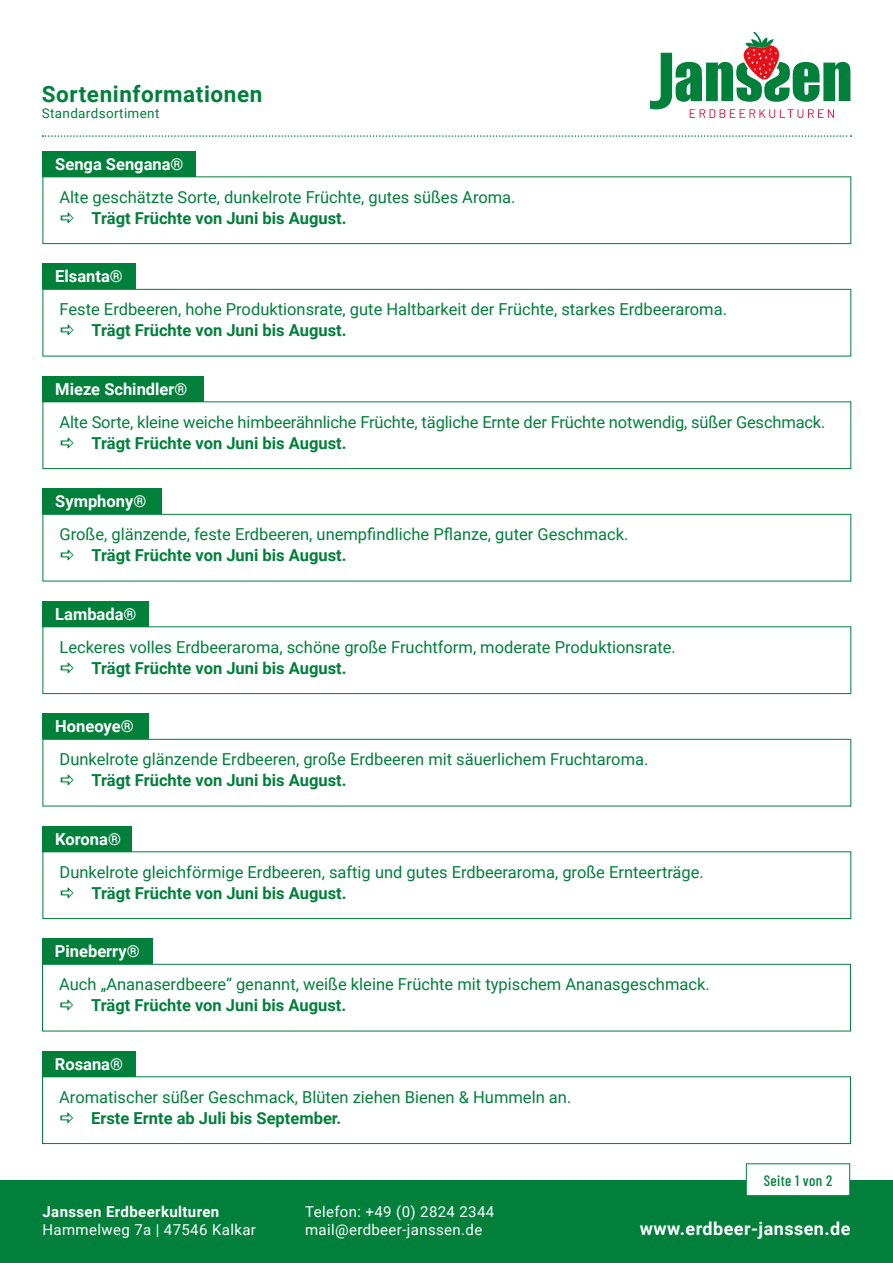
<style>
.page{position:relative;width:893px;height:1263px;background:#fff}
.page>*{position:absolute;margin:0;border:0;box-sizing:border-box;transform-origin:0 0}
.t1{font:700 22.5px "Roboto";letter-spacing:.025em;color:#00803a}
.t2{font:700 18px "Roboto";letter-spacing:.025em;color:#fff}
.t3{font:16.5px "Roboto";color:#00803a}
.t4{font:700 16.5px "Roboto";color:#00803a}
.t5{font:700 16.5px "Roboto";color:#fff}
.t6{font:15px/18px "Roboto";letter-spacing:.025em;color:#fff}
.t7{font:700 15px "Roboto";letter-spacing:.025em;color:#fff}
.t8{font:500 15px "Barlow Condensed";letter-spacing:.025em;color:#00803a}
.t9{font:13.5px "Roboto";letter-spacing:.025em;color:#00803a}
</style>
<div class="page">
<svg style="left:649px;top:32px;width:201px;height:86px"></svg>
<div style="left:0;top:1180px;width:893px;height:83px;background:#00803a"></div>
<svg style="left:43px;top:135px;width:808px;height:2px"></svg>
<div style="left:746px;top:1164px;width:104px;height:31px;background:#fff"></div>
<div style="left:746px;top:1163px;width:104px;height:33px;border:1px solid #00803a"></div>
<div style="left:43px;top:176px;width:808px;height:68px;border:1px solid #00803a"></div>
<div style="left:43px;top:151px;width:153px;height:25px;background:#00803a"></div>
<div style="left:43px;top:289px;width:808px;height:67px;border:1px solid #00803a"></div>
<div style="left:43px;top:263px;width:93px;height:26px;background:#00803a"></div>
<div style="left:43px;top:401px;width:808px;height:68px;border:1px solid #00803a"></div>
<div style="left:43px;top:376px;width:161px;height:25px;background:#00803a"></div>
<div style="left:43px;top:514px;width:808px;height:67px;border:1px solid #00803a"></div>
<div style="left:43px;top:488px;width:119px;height:26px;background:#00803a"></div>
<div style="left:43px;top:626px;width:808px;height:68px;border:1px solid #00803a"></div>
<div style="left:43px;top:601px;width:106px;height:25px;background:#00803a"></div>
<div style="left:43px;top:739px;width:808px;height:67px;border:1px solid #00803a"></div>
<div style="left:43px;top:713px;width:106px;height:26px;background:#00803a"></div>
<div style="left:43px;top:851px;width:808px;height:68px;border:1px solid #00803a"></div>
<div style="left:43px;top:826px;width:89px;height:25px;background:#00803a"></div>
<div style="left:42px;top:964px;width:809px;height:67px;border:1px solid #00803a"></div>
<div style="left:42px;top:938px;width:111px;height:26px;background:#00803a"></div>
<div style="left:42px;top:1076px;width:809px;height:68px;border:1px solid #00803a"></div>
<div style="left:42px;top:1051px;width:94px;height:25px;background:#00803a"></div>
<h1 class="t1" style="left:42px;top:78px;width:222px">Sorteninformationen</h1>
<p class="t9" style="left:42px;top:104px;width:119px">Standardsortiment</p>
<p class="t5" style="left:55px;top:152px;width:130px">Senga Sengana®</p>
<p class="t3" style="left:60px;top:185px;width:458px">Alte geschätzte Sorte, dunkelrote Früchte, gutes süßes Aroma.</p>
<p class="t4" style="left:92px;top:206px;width:257px">Trägt Früchte von Juni bis August.</p>
<p class="t5" style="left:55px;top:265px;width:69px">Elsanta®</p>
<p class="t3" style="left:60px;top:298px;width:669px">Feste Erdbeeren, hohe Produktionsrate, gute Haltbarkeit der Früchte, starkes Erdbeeraroma.</p>
<p class="t4" style="left:92px;top:319px;width:257px">Trägt Früchte von Juni bis August.</p>
<p class="t5" style="left:55px;top:377px;width:134px">Mieze Schindler®</p>
<p class="t3" style="left:60px;top:410px;width:767px">Alte Sorte, kleine weiche himbeerähnliche Früchte, tägliche Ernte der Früchte notwendig, süßer Geschmack.</p>
<p class="t4" style="left:92px;top:431px;width:257px">Trägt Früchte von Juni bis August.</p>
<p class="t5" style="left:55px;top:490px;width:93px">Symphony®</p>
<p class="t3" style="left:60px;top:523px;width:570px">Große, glänzende, feste Erdbeeren, unempfindliche Pflanze, guter Geschmack.</p>
<p class="t4" style="left:92px;top:544px;width:257px">Trägt Früchte von Juni bis August.</p>
<p class="t5" style="left:55px;top:602px;width:83px">Lambada®</p>
<p class="t3" style="left:60px;top:635px;width:618px">Leckeres volles Erdbeeraroma, schöne große Fruchtform, moderate Produktionsrate.</p>
<p class="t4" style="left:92px;top:656px;width:257px">Trägt Früchte von Juni bis August.</p>
<p class="t5" style="left:55px;top:715px;width:80px">Honeoye®</p>
<p class="t3" style="left:60px;top:748px;width:590px">Dunkelrote glänzende Erdbeeren, große Erdbeeren mit säuerlichem Fruchtaroma.</p>
<p class="t4" style="left:92px;top:769px;width:257px">Trägt Früchte von Juni bis August.</p>
<p class="t5" style="left:55px;top:827px;width:67px">Korona®</p>
<p class="t3" style="left:60px;top:860px;width:646px">Dunkelrote gleichförmige Erdbeeren, saftig und gutes Erdbeeraroma, große Ernteerträge.</p>
<p class="t4" style="left:92px;top:881px;width:257px">Trägt Früchte von Juni bis August.</p>
<p class="t5" style="left:55px;top:940px;width:86px">Pineberry®</p>
<p class="t3" style="left:59px;top:973px;width:652px">Auch „Ananaserdbeere“ genannt, weiße kleine Früchte mit typischem Ananasgeschmack.</p>
<p class="t4" style="left:91px;top:994px;width:257px">Trägt Früchte von Juni bis August.</p>
<p class="t5" style="left:55px;top:1052px;width:70px">Rosana®</p>
<p class="t3" style="left:59px;top:1085px;width:514px">Aromatischer süßer Geschmack, Blüten ziehen Bienen &amp; Hummeln an.</p>
<p class="t4" style="left:91px;top:1106px;width:252px">Erste Ernte ab Juli bis September.</p>
<p class="t7" style="left:43px;top:1201px;width:178px">Janssen Erdbeerkulturen</p>
<p class="t6" style="left:43px;top:1220px;width:215px">Hammelweg 7a | 47546 Kalkar</p>
<p class="t6" style="left:305px;top:1202px;width:191px">Telefon: +49 (0) 2824 2344 mail@erdbeer-janssen.de</p>
<p class="t8" style="left:764px;top:1169px;width:70px">Seite 1 von 2</p>
<p class="t2" style="left:640px;top:1216px;width:212px">www.erdbeer-janssen.de</p>
</div>
